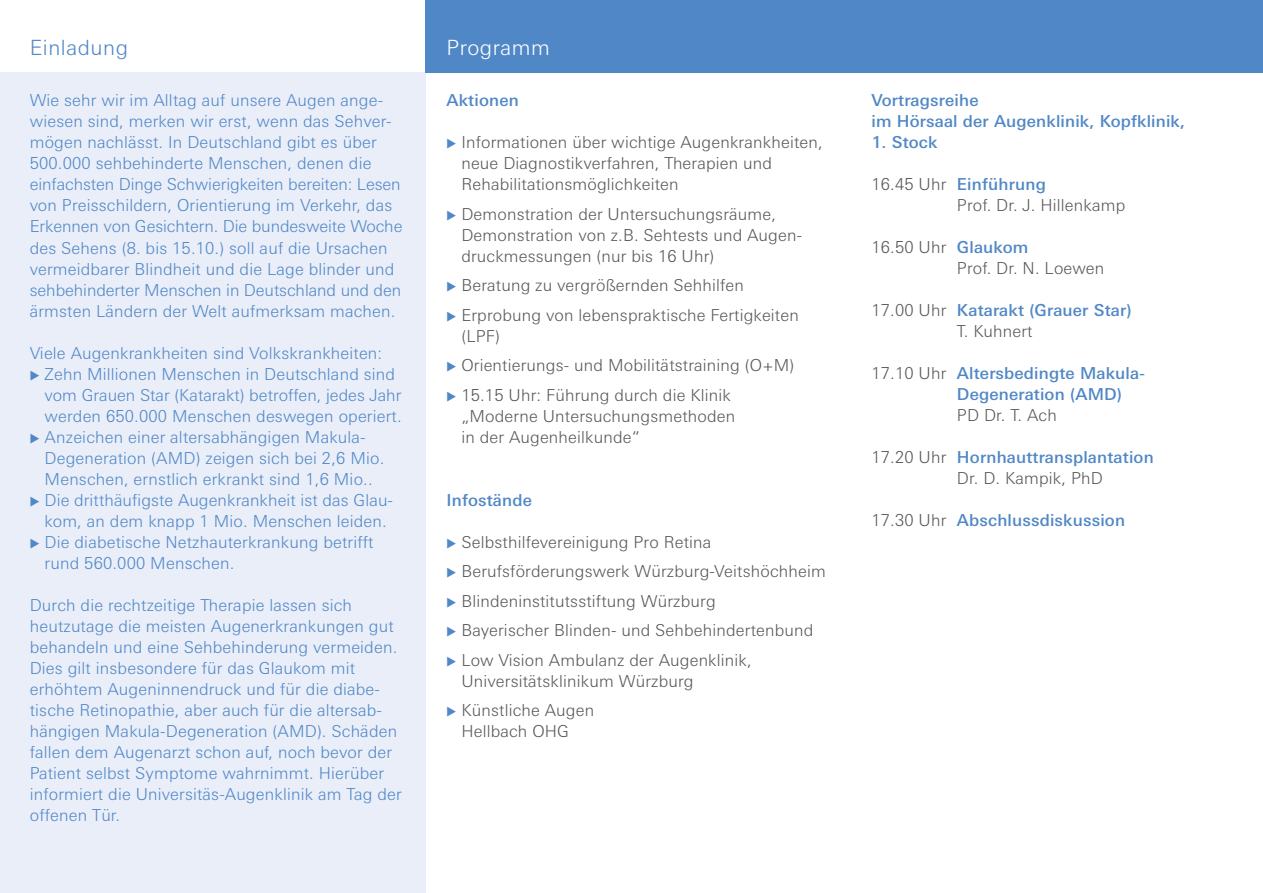
<style>
.page{position:relative;width:1263px;height:893px;background:#fff}
.page>*{position:absolute;margin:0;border:0;box-sizing:border-box;transform-origin:0 0}
.t1{font:300 21px "LT Univers Basic";letter-spacing:.025em;color:#5087c6}
.t2{font:300 21px "LT Univers Basic";letter-spacing:.025em;color:#fff}
.t3{font:300 16.5px/21px "LT Univers Basic";letter-spacing:.01em;color:#5087c6}
.t4{font:300 16.5px/21px "LT Univers Basic";letter-spacing:.01em;color:#575756}
.t5{font:500 16.5px/21px "LT Univers Basic";letter-spacing:.01em;color:#5087c6}
.s1{font-weight:500;color:#5087c6}
.s2{font-weight:300;color:#575756}
</style>
<div class="page">
<div style="left:0;top:72px;width:425px;height:821px;background:#e9eef9"></div>
<div style="left:425px;top:0;width:838px;height:72px;background:#5087c6"></div>
<p class="t1" style="left:30px;top:35px;width:100px">Einladung</p>
<p class="t2" style="left:446px;top:35px;width:105px">Programm</p>
<p class="t5" style="left:446px;top:90px;width:74px">Aktionen</p>
<p class="t4" style="left:461px;top:132px;width:363px">Informationen über wichtige Augenkrankheiten, neue Diagnostikverfahren, Therapien und<br>Rehabilitationsmöglichkeiten</p>
<p class="t4" style="left:461px;top:203px;width:341px">Demonstration der Untersuchungsräume,<br>Demonstration von z.B. Sehtests und Augen&shy;druckmessungen (nur bis 16 Uhr)</p>
<p class="t4" style="left:461px;top:271px;width:339px;line-height:29.5px">Beratung zu vergrößernden Sehhilfen<br>Erprobung von lebenspraktische Fertigkeiten</p>
<p class="t4" style="left:461px;top:321px;width:334px;line-height:29.5px">(LPF)<br>Orientierungs- und Mobilitätstraining (O+M)<br>15.15 Uhr: Führung durch die Klinik</p>
<p class="t4" style="left:461px;top:405px;width:275px">„Moderne Untersuchungsmethoden in der Augenheilkunde“</p>
<p class="t3" style="left:30px;top:90px;width:374px">Wie sehr wir im Alltag auf unsere Augen ange&shy;wiesen sind, merken wir erst, wenn das Sehver&shy;mögen nachlässt. In Deutschland gibt es über 500.000 sehbehinderte Menschen, denen die einfachsten Dinge Schwierigkeiten bereiten: Lesen von Preisschildern, Orientierung im Verkehr, das Erkennen von Gesichtern. Die bundesweite Woche des Sehens (8. bis 15.10.) soll auf die Ursachen vermeidbarer Blindheit und die Lage blinder und sehbehinderter Menschen in Deutschland und den ärmsten Ländern der Welt aufmerksam machen.</p>
<p class="t3" style="left:45px;top:342px;width:359px;text-indent:-15px">Viele Augenkrankheiten sind Volkskrankheiten:<br>Zehn Millionen Menschen in Deutschland sind vom Grauen Star (Katarakt) betroffen, jedes Jahr werden 650.000 Menschen deswegen operiert.<br>Anzeichen einer altersabhängigen Makula-Degeneration (AMD) zeigen sich bei 2,6 Mio.<br>Menschen, ernstlich erkrankt sind 1,6 Mio..<br>Die dritthäufigste Augenkrankheit ist das Glau&shy;kom, an dem knapp 1 Mio. Menschen leiden.<br>Die diabetische Netzhauterkrankung betrifft rund 560.000 Menschen.</p>
<p class="t3" style="left:30px;top:594px;width:374px">Durch die rechtzeitige Therapie lassen sich heutzutage die meisten Augenerkrankungen gut behandeln und eine Sehbehinderung vermeiden.<br>Dies gilt insbesondere für das Glaukom mit erhöhtem Augeninnendruck und für die diabe&shy;tische Retinopathie, aber auch für die altersab&shy;hängigen Makula-Degeneration (AMD). Schäden fallen dem Augenarzt schon auf, noch bevor der Patient selbst Symptome wahrnimmt. Hierüber informiert die Universitäs-Augenklinik am Tag der offenen Tür.</p>
<p class="t5" style="left:446px;top:489px;width:87px">Infostände</p>
<p class="t4" style="left:461px;top:527px;width:366px;line-height:29.5px">Selbsthilfevereinigung Pro Retina Berufsförderungswerk Würzburg-Veitshöchheim Blindeninstitutsstiftung Würzburg<br>Bayerischer Blinden- und Sehbehindertenbund Low Vision Ambulanz der Augenklinik,</p>
<p class="t4" style="left:461px;top:666px;width:234px;line-height:29.5px">Universitätsklinikum Würzburg<br>Künstliche Augen</p>
<p class="t4" style="left:461px;top:721px;width:109px">Hellbach OHG</p>
<p class="t5" style="left:871px;top:90px;width:315px">Vortragsreihe<br>im Hörsaal der Augenklinik, Kopfklinik,</p>
<p class="t5" style="left:871px;top:132px;width:68px">1. Stock</p>
<p class="t4" style="left:957px;top:174px;width:170px;text-indent:-86px">16.45 Uhr <span class="s1">Einführung<br></span>Prof. Dr. J. Hillenkamp</p>
<p class="t4" style="left:957px;top:237px;width:149px;text-indent:-86px">16.50 Uhr <span class="s1">Glaukom<br></span>Prof. Dr. N. Loewen</p>
<p class="t5" style="left:957px;top:300px;width:176px;text-indent:-86px"><span class="s2">17.00 Uhr</span> Katarakt (Grauer Star)<br><span class="s2">T. Kuhnert</span></p>
<p class="t5" style="left:957px;top:363px;width:189px;text-indent:-86px"><span class="s2">17.10 Uhr</span> Altersbedingte Makula-<br>Degeneration (AMD)</p>
<p class="t4" style="left:957px;top:405px;width:101px">PD Dr. T. Ach</p>
<p class="t4" style="left:957px;top:447px;width:198px;text-indent:-86px">17.20 Uhr <span class="s1">Hornhauttransplantation<br></span>Dr. D. Kampik, PhD</p>
<p class="t5" style="left:871px;top:510px;width:255px"><span class="s2">17.30 Uhr</span> Abschlussdiskussion</p>
</div>
